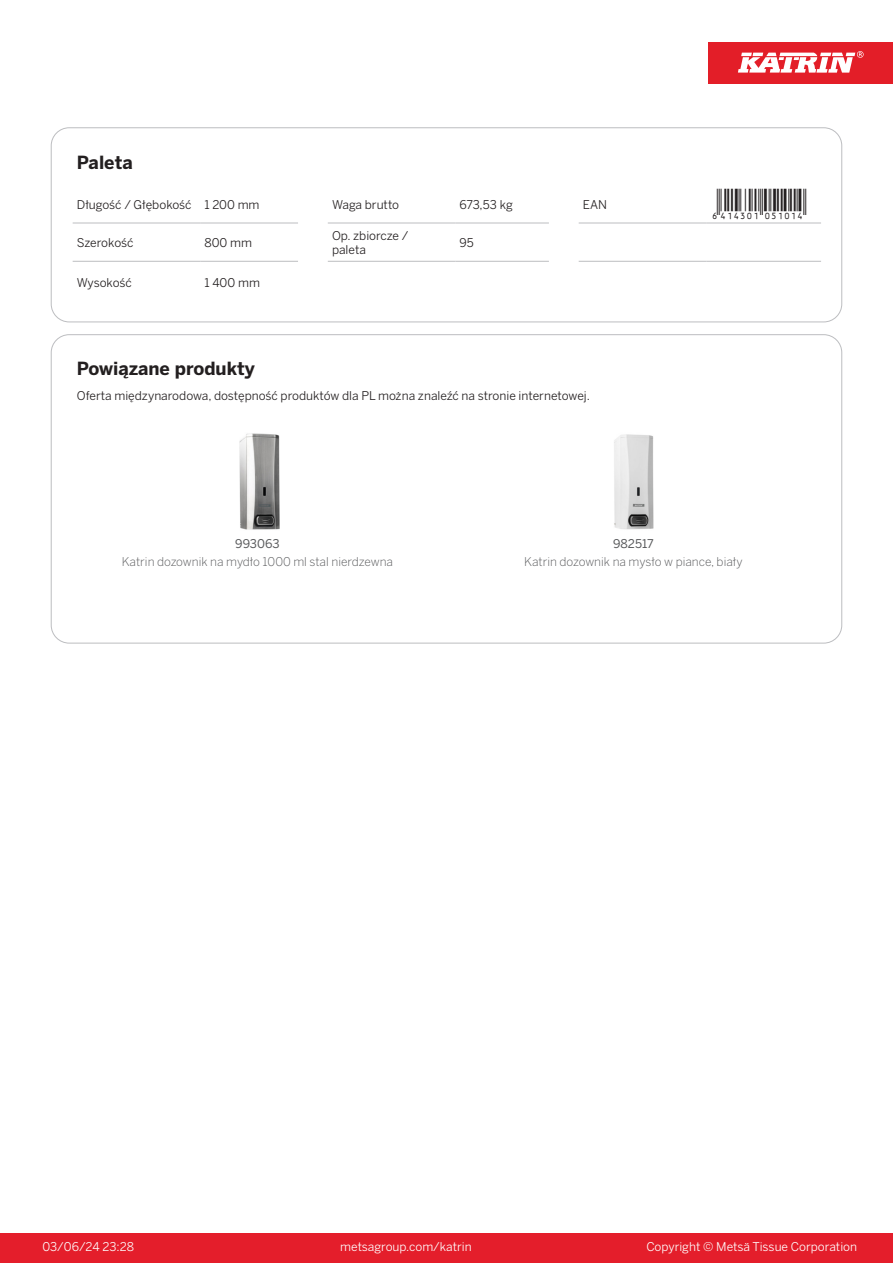
<style>
.page{position:relative;width:893px;height:1263px;background:#fff}
.page>*{position:absolute;margin:0;border:0;box-sizing:border-box;transform-origin:0 0}
.T_EAN{font:30px "Viisas EAN Matala";color:#231f20}
.T_TableHeader{font:700 18px "Benton Sans";color:#231f20}
.T_TableBody{font:12px "Benton Sans";color:#231f20}
.T_RelatedName{font:300 12px "Benton Sans";color:#57585a}
.t1{font:12px "Benton Sans";color:#fff}
.T_RelatedCode{font:12px "Benton Sans";color:#57585a}
</style>
<div class="page">
<div style="left:0;top:1233px;width:893px;height:30px;background:#e41e2b"></div>
<div style="left:708px;top:43px;width:185px;height:41px;background:#e31e28"></div>
<svg style="left:738px;top:51px;width:126px;height:22px"></svg>
<hr style="left:73px;top:223px;width:127px;height:1px;background:#bcbdc0">
<hr style="left:200px;top:223px;width:98px;height:1px;background:#bcbdc0">
<hr style="left:328px;top:223px;width:127px;height:1px;background:#bcbdc0">
<hr style="left:455px;top:223px;width:94px;height:1px;background:#bcbdc0">
<hr style="left:579px;top:223px;width:127px;height:1px;background:#bcbdc0">
<hr style="left:706px;top:223px;width:115px;height:1px;background:#bcbdc0">
<hr style="left:73px;top:261px;width:127px;height:1px;background:#bcbdc0">
<hr style="left:200px;top:261px;width:98px;height:1px;background:#bcbdc0">
<hr style="left:328px;top:261px;width:127px;height:1px;background:#bcbdc0">
<hr style="left:455px;top:261px;width:94px;height:1px;background:#bcbdc0">
<hr style="left:579px;top:261px;width:127px;height:1px;background:#bcbdc0">
<hr style="left:706px;top:261px;width:115px;height:1px;background:#bcbdc0">
<div style="left:51px;top:128px;width:791px;height:194px;border:1px solid #bcbdc0;border-radius:18px"></div>
<img style="left:239px;top:433px;width:41px;height:97px">
<img style="left:614px;top:434px;width:40px;height:96px">
<p class="T_TableHeader" style="left:77px;top:151px;width:57px">Paleta</p>
<p class="T_TableBody" style="left:77px;top:197px;width:116px">Długość / Głębokość</p>
<p class="T_TableBody" style="left:204px;top:197px;width:57px">1 200 mm</p>
<p class="T_TableBody" style="left:332px;top:197px;width:69px">Waga brutto</p>
<p class="T_TableBody" style="left:460px;top:197px;width:55px">673,53 kg</p>
<p class="T_TableBody" style="left:583px;top:197px;width:26px">EAN</p>
<p class="T_EAN" style="left:710px;top:188px;width:97px">*6414301051014*</p>
<p class="T_TableBody" style="left:77px;top:235px;width:58px">Szerokość</p>
<p class="T_TableBody" style="left:204px;top:235px;width:49px">800 mm</p>
<p class="T_TableBody" style="left:332px;top:228px;width:78px">Op. zbiorcze /</p>
<p class="T_TableBody" style="left:332px;top:243px;width:35px">paleta</p>
<p class="T_TableBody" style="left:460px;top:235px;width:16px">95</p>
<p class="T_TableBody" style="left:77px;top:276px;width:56px">Wysokość</p>
<p class="T_TableBody" style="left:204px;top:276px;width:57px">1 400 mm</p>
<p class="T_TableHeader" style="left:77px;top:357px;width:179px">Powiązane produkty</p>
<p class="T_TableBody" style="left:77px;top:388px;width:515px">Oferta międzynarodowa, dostępność produktów dla PL można znaleźć na stronie internetowej.</p>
<p class="T_RelatedCode" style="left:235px;top:537px;width:46px">993063</p>
<p class="T_RelatedCode" style="left:613px;top:537px;width:42px">982517</p>
<p class="T_RelatedName" style="left:122px;top:555px;width:273px">Katrin dozownik na mydło 1000 ml stal nierdzewna</p>
<p class="T_RelatedName" style="left:524px;top:555px;width:220px">Katrin dozownik na mysło w piance, biały</p>
<p class="t1" style="left:43px;top:1239px;width:93px">03/06/24 23:28</p>
<p class="t1" style="left:340px;top:1239px;width:133px">metsagroup.com/katrin</p>
<p class="t1" style="left:646px;top:1239px;width:212px">Copyright © Metsä Tissue Corporation</p>
</div>
